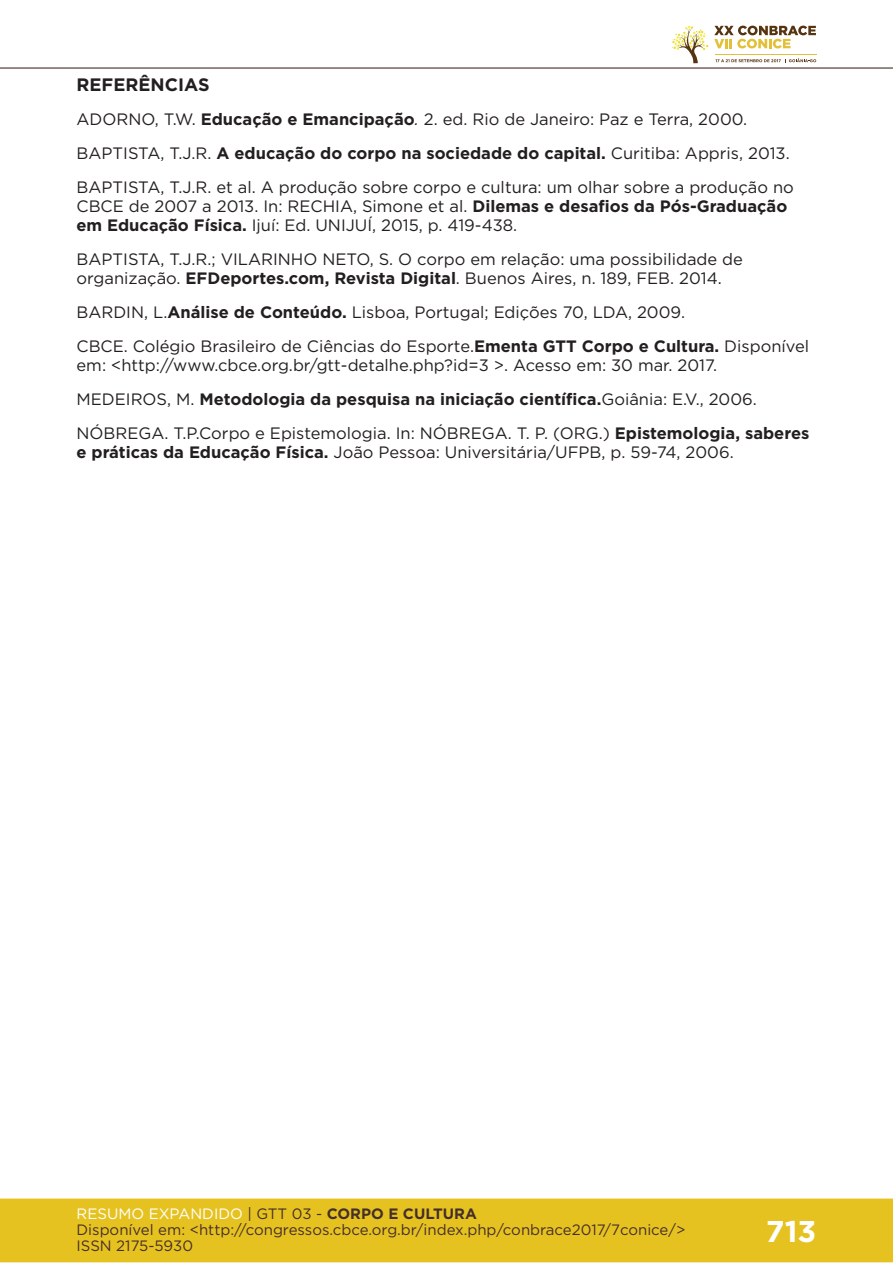
<style>
.page{position:relative;width:893px;height:1263px;background:#fff}
.page>*{position:absolute;margin:0;border:0;box-sizing:border-box;transform-origin:0 0}
.t1{font:700 30px "Gotham";color:#fff}
.t2{font:700 18px "Gotham";color:#231f20}
.t3{font:16.5px/33.9px "Gotham";color:#231f20}
.t4{font:15px/16px "Gotham";color:#462f2a}
.s1{font-weight:700}
.s2{font-style:italic}
.s3{color:#fff}
.s4{color:#442f2a}
.s5{font-weight:700;color:#442f2a}
</style>
<div class="page">
<div style="left:0;top:1198px;width:893px;height:64px;background:#e6c221;border:2px solid #e6c221"></div>
<hr style="left:0;top:67px;width:893px;height:2px;background:#442f2a">
<svg style="left:672px;top:26px;width:144px;height:37px"></svg>
<p class="t2" style="left:77px;top:73px;width:135px">REFERÊNCIAS</p>
<p class="t3" style="left:77px;top:102px;width:719px">ADORNO, T.W. <span class="s1">Educação e Emancipação</span><span class="s2">.</span> 2. ed. Rio de Janeiro: Paz e Terra, 2000.<br>BAPTISTA, T.J.R. <span class="s1">A educação do corpo na sociedade do capital.</span> Curitiba: Appris, 2013.<br>BAPTISTA, T.J.R. et al. A produção sobre corpo e cultura: um olhar sobre a produção no</p>
<p class="t3" style="left:77px;top:196px;width:712px;line-height:19px">CBCE de 2007 a 2013. In: RECHIA, Simone et al. <span class="s1">Dilemas e desafios da Pós-Graduação em Educação Física.</span> Ijuí: Ed. UNIJUÍ, 2015, p. 419-438.</p>
<p class="t3" style="left:77px;top:249px;width:668px;line-height:18.9px">BAPTISTA, T.J.R.; VILARINHO NETO, S. O corpo em relação: uma possibilidade de organização. <span class="s1">EFDeportes.com, Revista Digital</span>. Buenos Aires, n. 189, FEB. 2014.</p>
<p class="t3" style="left:77px;top:295px;width:734px">BARDIN, L.<span class="s1">Análise de Conteúdo.</span> Lisboa, Portugal; Edições 70, LDA, 2009.<br>CBCE. Colégio Brasileiro de Ciências do Esporte.<span class="s1">Ementa GTT Corpo e Cultura.</span> Disponível</p>
<p class="t3" style="left:77px;top:348px;width:734px">em: &lt;http://www.cbce.org.br/gtt-detalhe.php?id=3 &gt;. Acesso em: 30 mar. 2017.<br>MEDEIROS, M. <span class="s1">Metodologia da pesquisa na iniciação científica.</span>Goiânia: E.V., 2006.<br>NÓBREGA. T.P.Corpo e Epistemologia. In: NÓBREGA. T. P. (ORG.) <span class="s1">Epistemologia, saberes</span></p>
<p class="t3" style="left:77px;top:434px;width:659px"><span class="s1">e práticas da Educação Física.</span> João Pessoa: Universitária/UFPB, p. 59-74, 2006.</p>
<p class="t4" style="left:77px;top:1205px;width:610px"><span class="s3">RESUMO EXPANDIDO</span> <span class="s4">| GTT 03 -</span> <span class="s5">CORPO E CULTURA<br></span>Disponível em: &lt;http://congressos.cbce.org.br/index.php/conbrace2017/7conice/&gt;<br>ISSN 2175-5930</p>
<h1 class="t1" style="left:766px;top:1212px;width:52px">713</h1>
</div>
